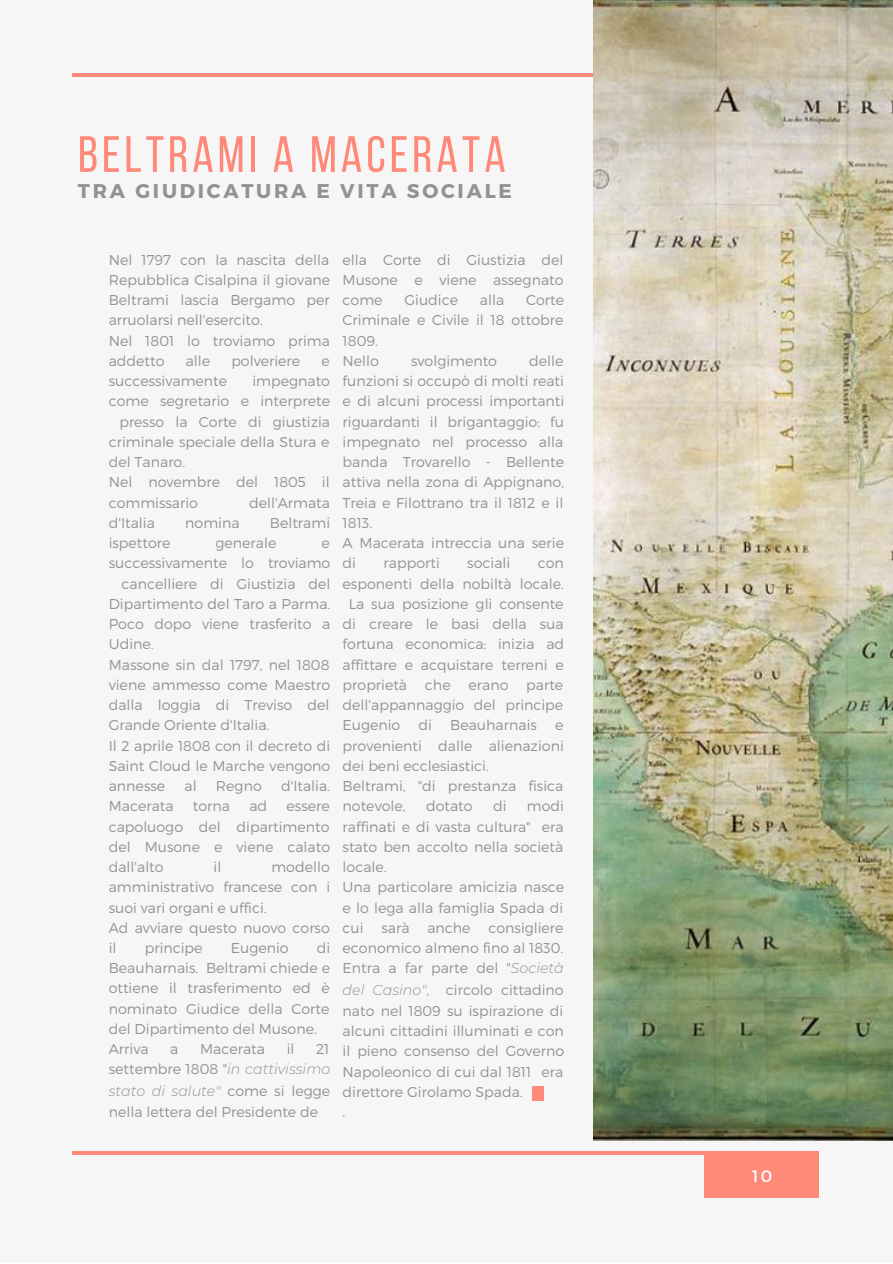
<style>
.page{position:relative;width:893px;height:1264px;background:#fff}
.page>*{position:absolute;margin:0;border:0;box-sizing:border-box;transform-origin:0 0}
.t1{font:50.85px "Bebas Neue";letter-spacing:.08em;color:#ff8979}
.t2{font:700 19.8px "Montserrat";letter-spacing:.14em;color:#929292}
.t3{font:16.5px "Montserrat";color:#fff}
.t4{font:300 14.25px/20.2px "Montserrat";color:#929292;text-align:justify}
.s1{font-style:italic}
</style>
<div class="page">
<div style="left:0;top:0;width:892px;height:1262px;background:#f6f6f6"></div>
<hr style="left:72px;top:73px;width:747px;height:4px;background:#ff8979">
<div style="left:704px;top:1151px;width:114px;height:46px;background:#ff8979"></div>
<hr style="left:72px;top:1151px;width:747px;height:3px;background:#ff8979">
<img style="left:593px;top:0;width:299px;height:1140px">
<div style="left:532px;top:1086px;width:11px;height:14px;background:#ff8979"></div>
<p class="t1" style="left:78px;top:134px;width:429px">BELTRAMI A MACERATA</p>
<p class="t2" style="left:78px;top:178px;width:435px">TRA GIUDICATURA E VITA SOCIALE</p>
<p class="t4" style="left:109px;top:249px;width:223px">Nel 1797 con la nascita della Repubblica Cisalpina il giovane Beltrami lascia Bergamo per arruolarsi nell'esercito.</p>
<p class="t4" style="left:109px;top:330px;width:223px">Nel 1801 lo troviamo prima addetto</p>
<p class="t4" style="left:186px;top:350px;width:26px">alle</p>
<p class="t4" style="left:231px;top:350px;width:70px">polveriere</p>
<p class="t4" style="left:321px;top:350px;width:10px">e</p>
<p class="t4" style="left:109px;top:370px;width:120px">successivamente</p>
<p class="t4" style="left:252px;top:370px;width:79px">impegnato</p>
<p class="t4" style="left:109px;top:390px;width:223px">come segretario e interprete</p>
<p class="t4" style="left:119px;top:411px;width:212px">presso la Corte di giustizia</p>
<p class="t4" style="left:109px;top:431px;width:222px">criminale speciale della Stura e</p>
<p class="t4" style="left:109px;top:451px;width:78px">del Tanaro.</p>
<p class="t4" style="left:109px;top:471px;width:222px">Nel novembre del 1805 il commissario</p>
<p class="t4" style="left:249px;top:491px;width:82px">dell'Armata</p>
<p class="t4" style="left:109px;top:512px;width:48px">d'Italia</p>
<p class="t4" style="left:185px;top:512px;width:56px">nomina</p>
<p class="t4" style="left:270px;top:512px;width:62px">Beltrami</p>
<p class="t4" style="left:109px;top:532px;width:63px">ispettore</p>
<p class="t4" style="left:215px;top:532px;width:62px">generale</p>
<p class="t4" style="left:321px;top:532px;width:10px">e</p>
<p class="t4" style="left:109px;top:552px;width:223px">successivamente lo troviamo</p>
<p class="t4" style="left:122px;top:572px;width:210px">cancelliere di Giustizia del</p>
<p class="t4" style="left:109px;top:593px;width:223px">Dipartimento del Taro a Parma.</p>
<p class="t4" style="left:109px;top:613px;width:223px">Poco dopo viene trasferito a</p>
<p class="t4" style="left:109px;top:633px;width:46px">Udine.</p>
<p class="t4" style="left:109px;top:653px;width:223px">Massone sin dal 1797, nel 1808 viene ammesso come Maestro dalla loggia di Treviso del Grande Oriente d'Italia.</p>
<p class="t4" style="left:109px;top:734px;width:223px">Il 2 aprile 1808 con il decreto di Saint Cloud le Marche vengono annesse</p>
<p class="t4" style="left:184px;top:775px;width:14px">al</p>
<p class="t4" style="left:216px;top:775px;width:47px">Regno</p>
<p class="t4" style="left:281px;top:775px;width:50px">d'Italia.</p>
<p class="t4" style="left:109px;top:795px;width:66px">Macerata</p>
<p class="t4" style="left:193px;top:795px;width:39px">torna</p>
<p class="t4" style="left:249px;top:795px;width:19px">ad</p>
<p class="t4" style="left:109px;top:795px;width:223px;text-indent:178px">essere capoluogo del dipartimento del Musone e viene calato dall'alto</p>
<p class="t4" style="left:109px;top:856px;width:223px;text-indent:163px">modello amministrativo francese con i suoi vari organi e uffici.</p>
<p class="t4" style="left:109px;top:916px;width:223px">Ad avviare questo nuovo corso il</p>
<p class="t4" style="left:214px;top:856px;width:9px">il</p>
<p class="t4" style="left:109px;top:937px;width:223px;text-indent:208px">di Beauharnais. Beltrami chiede e ottiene il trasferimento ed è nominato Giudice della Corte del Dipartimento del Musone.</p>
<p class="t4" style="left:109px;top:1038px;width:41px">Arriva</p>
<p class="t4" style="left:170px;top:1038px;width:10px">a</p>
<p class="t4" style="left:200px;top:1038px;width:66px">Macerata</p>
<p class="t4" style="left:286px;top:1038px;width:9px">il</p>
<p class="t4" style="left:145px;top:937px;width:59px">principe</p>
<p class="t4" style="left:231px;top:937px;width:59px">Eugenio</p>
<p class="t4" style="left:109px;top:1037px;width:223px;line-height:21px;text-indent:207px">21 settembre 1808 "<span class="s1">in cattivissimo stato di salute"</span> come si legge nella lettera del Presidente de</p>
<p class="t4" style="left:342px;top:249px;width:222px">ella Corte di Giustizia del Musone e viene assegnato come</p>
<p class="t4" style="left:404px;top:289px;width:55px">Giudice</p>
<p class="t4" style="left:480px;top:289px;width:26px">alla</p>
<p class="t4" style="left:342px;top:289px;width:223px;text-indent:183px">Corte Criminale e Civile il 18 ottobre 1809.</p>
<p class="t4" style="left:342px;top:350px;width:38px">Nello</p>
<p class="t4" style="left:411px;top:350px;width:88px">svolgimento</p>
<p class="t4" style="left:342px;top:350px;width:223px;text-indent:186px">delle funzioni si occupò di molti reati e di alcuni processi importanti riguardanti il brigantaggio: fu impegnato nel processo alla banda Trovarello - Bellente attiva nella zona di Appignano, Treia e Filottrano tra il 1812 e il 1813.</p>
<p class="t4" style="left:342px;top:532px;width:223px">A Macerata intreccia una serie di</p>
<p class="t4" style="left:383px;top:552px;width:58px">rapporti</p>
<p class="t4" style="left:467px;top:552px;width:44px">sociali</p>
<p class="t4" style="left:538px;top:552px;width:28px">con</p>
<p class="t4" style="left:342px;top:572px;width:223px">esponenti della nobiltà locale.</p>
<p class="t4" style="left:349px;top:593px;width:216px">La sua posizione gli consente</p>
<p class="t4" style="left:342px;top:613px;width:222px">di creare le basi della sua</p>
<p class="t4" style="left:342px;top:633px;width:223px">fortuna economica: inizia ad</p>
<p class="t4" style="left:342px;top:653px;width:222px">affittare e acquistare terreni e</p>
<p class="t4" style="left:342px;top:674px;width:222px">proprietà che erano parte</p>
<p class="t4" style="left:342px;top:694px;width:222px">dell'appannaggio del principe</p>
<p class="t4" style="left:342px;top:714px;width:59px">Eugenio</p>
<p class="t4" style="left:418px;top:714px;width:15px">di</p>
<p class="t4" style="left:450px;top:714px;width:88px">Beauharnais</p>
<p class="t4" style="left:342px;top:714px;width:223px;text-indent:212px">e provenienti dalle alienazioni dei beni ecclesiastici.</p>
<p class="t4" style="left:342px;top:775px;width:222px">Beltrami, "di prestanza fisica notevole,</p>
<p class="t4" style="left:342px;top:795px;width:223px;text-indent:184px">modi raffinati e di vasta cultura" era stato ben accolto nella società locale.</p>
<p class="t4" style="left:342px;top:876px;width:223px">Una particolare amicizia nasce e lo lega alla famiglia Spada di cui sarà anche consigliere economico almeno fino al 1830.</p>
<p class="t4" style="left:342px;top:957px;width:223px">Entra a far parte del "<span class="s1">Società del Casino"</span>, circolo cittadino nato nel 1809 su ispirazione di alcuni cittadini illuminati e con il pieno consenso del Governo Napoleonico di cui dal 1811 era direttore Girolamo Spada.</p>
<p class="t4" style="left:342px;top:1101px;width:4px">.</p>
<p class="t4" style="left:426px;top:795px;width:48px">dotato</p>
<p class="t4" style="left:493px;top:795px;width:15px">di</p>
<p class="t3" style="left:752px;top:1165px;width:22px">10</p>
</div>
